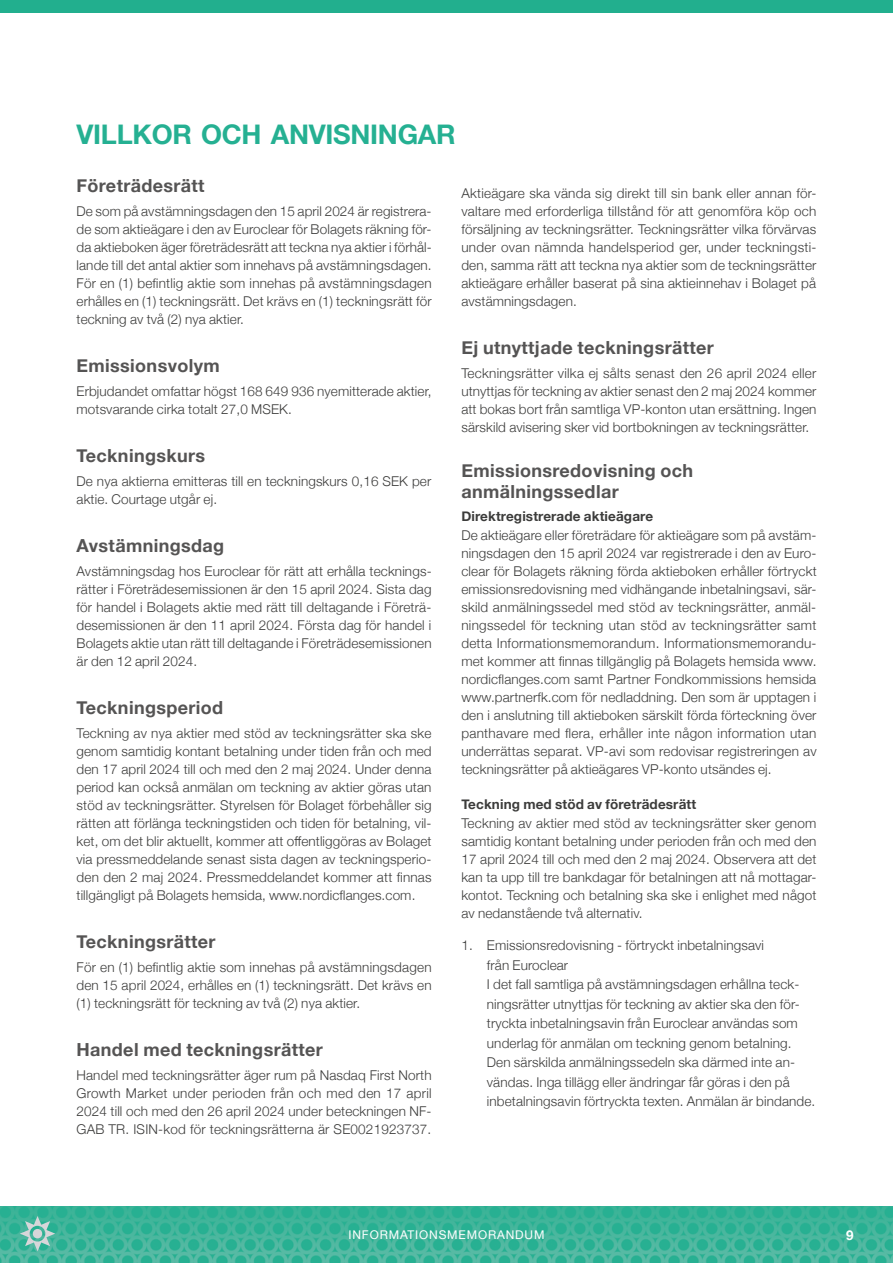
<style>
.page{position:relative;width:893px;height:1263px;background:#fff}
.page>*{position:absolute;margin:0;border:0;box-sizing:border-box;transform-origin:0 0}
.t1{font:700 27px "Helvetica Neue";letter-spacing:-.01em;color:#25b092}
.t2{font:700 18px/21px "Helvetica Neue";letter-spacing:.02em;color:#555454}
.t3{font:300 13.5px/18px "Helvetica Neue";letter-spacing:.01em;color:#3c3c3b;text-align:justify}
.t4{font:700 13.5px "Helvetica Neue";letter-spacing:.01em;color:#3c3c3b}
.t5{font:700 13.5px "Helvetica Neue";color:#fff}
.t6{font:12px "Helvetica Neue";letter-spacing:.07em;color:#fff}
</style>
<div class="page">
<img style="left:0;top:1206px;width:893px;height:57px">
<div style="left:0;top:0;width:893px;height:13px;background:#22af8e"></div>
<svg style="left:20px;top:1216px;width:35px;height:35px"></svg>
<div style="left:33px;top:1229px;width:9px;height:9px;background:#d7d6d9;border-radius:50%"></div>
<h1 class="t1" style="left:77px;top:113px;width:381px">VILLKOR OCH ANVISNINGAR</h1>
<h2 class="t2" style="left:77px;top:176px;width:130px">Företrädesrätt</h2>
<p class="t3" style="left:77px;top:201px;width:357px">De som på avstämningsdagen den 15 april 2024 är registrera&shy;de som aktieägare i den av Euroclear för Bolagets räkning för&shy;da aktieboken äger företrädesrätt att teckna nya aktier i förhål&shy;lande till det antal aktier som innehavs på avstämningsdagen.<br>För en (1) befintlig aktie som innehas på avstämningsdagen erhålles en (1) teckningsrätt. Det krävs en (1) teckningsrätt för teckning av två (2) nya aktier.</p>
<h2 class="t2" style="left:77px;top:356px;width:145px">Emissionsvolym</h2>
<p class="t3" style="left:77px;top:381px;width:357px">Erbjudandet omfattar högst 168 649 936 nyemitterade aktier, motsvarande cirka totalt 27,0 MSEK.</p>
<h2 class="t2" style="left:77px;top:446px;width:130px">Teckningskurs</h2>
<p class="t3" style="left:77px;top:471px;width:356px">De nya aktierna emitteras till en teckningskurs 0,16 SEK per aktie. Courtage utgår ej.</p>
<h2 class="t2" style="left:77px;top:536px;width:149px">Avstämningsdag</h2>
<p class="t3" style="left:77px;top:561px;width:357px">Avstämningsdag hos Euroclear för rätt att erhålla tecknings&shy;rätter i Företrädesemissionen är den 15 april 2024. Sista dag för handel i Bolagets aktie med rätt till deltagande i Företrä&shy;desemissionen är den 11 april 2024. Första dag för handel i Bolagets aktie utan rätt till deltagande i Företrädesemissionen är den 12 april 2024.</p>
<h2 class="t2" style="left:77px;top:698px;width:148px">Teckningsperiod</h2>
<p class="t3" style="left:77px;top:723px;width:357px">Teckning av nya aktier med stöd av teckningsrätter ska ske genom samtidig kontant betalning under tiden från och med den 17 april 2024 till och med den 2 maj 2024. Under denna period kan också anmälan om teckning av aktier göras utan stöd av teckningsrätter. Styrelsen för Bolaget förbehåller sig rätten att förlänga teckningstiden och tiden för betalning, vil&shy;ket, om det blir aktuellt, kommer att offentliggöras av Bolaget via pressmeddelande senast sista dagen av teckningsperio&shy;den den 2 maj 2024. Pressmeddelandet kommer att finnas tillgängligt på Bolagets hemsida, www.nordicflanges.com.</p>
<h2 class="t2" style="left:77px;top:932px;width:141px">Teckningsrätter</h2>
<p class="t3" style="left:77px;top:957px;width:357px">För en (1) befintlig aktie som innehas på avstämningsdagen den 15 april 2024, erhålles en (1) teckningsrätt. Det krävs en (1) teckningsrätt för teckning av två (2) nya aktier.</p>
<h2 class="t2" style="left:77px;top:1040px;width:248px">Handel med teckningsrätter</h2>
<p class="t3" style="left:77px;top:1065px;width:357px">Handel med teckningsrätter äger rum på Nasdaq First North Growth Market under perioden från och med den 17 april 2024 till och med den 26 april 2024 under beteckningen NF-GAB TR. ISIN-kod för teckningsrätterna är SE0021923737.</p>
<p class="t3" style="left:461px;top:183px;width:357px">Aktieägare ska vända sig direkt till sin bank eller annan för&shy;valtare med erforderliga tillstånd för att genomföra köp och försäljning av teckningsrätter. Teckningsrätter vilka förvärvas under ovan nämnda handelsperiod ger, under teckningsti&shy;den, samma rätt att teckna nya aktier som de teckningsrätter aktieägare erhåller baserat på sina aktieinnehav i Bolaget på avstämningsdagen.</p>
<h2 class="t2" style="left:461px;top:338px;width:254px">Ej utnyttjade teckningsrätter</h2>
<p class="t3" style="left:461px;top:363px;width:357px">Teckningsrätter vilka ej sålts senast den 26 april 2024 eller utnyttjas för teckning av aktier senast den 2 maj 2024 kommer att bokas bort från samtliga VP-konton utan ersättning. Ingen särskild avisering sker vid bortbokningen av teckningsrätter.</p>
<h2 class="t2" style="left:461px;top:461px;width:233px">Emissionsredovisning och anmälningssedlar</h2>
<p class="t4" style="left:461px;top:505px;width:193px">Direktregistrerade aktieägare</p>
<p class="t3" style="left:461px;top:525px;width:357px">De aktieägare eller företrädare för aktieägare som på avstäm&shy;ningsdagen den 15 april 2024 var registrerade i den av Euro&shy;clear för Bolagets räkning förda aktieboken erhåller förtryckt emissionsredovisning med vidhängande inbetalningsavi, sär&shy;skild anmälningssedel med stöd av teckningsrätter, anmäl&shy;ningssedel för teckning utan stöd av teckningsrätter samt detta Informationsmemorandum. Informationsmemorandu&shy;met kommer att finnas tillgänglig på Bolagets hemsida www. nordicflanges.com samt Partner Fondkommissions hemsida www.partnerfk.com för nedladdning. Den som är upptagen i den i anslutning till aktieboken särskilt förda förteckning över panthavare med flera, erhåller inte någon information utan underrättas separat. VP-avi som redovisar registreringen av teckningsrätter på aktieägares VP-konto utsändes ej.</p>
<p class="t4" style="left:461px;top:793px;width:236px">Teckning med stöd av företrädesrätt</p>
<p class="t3" style="left:461px;top:813px;width:357px">Teckning av aktier med stöd av teckningsrätter sker genom samtidig kontant betalning under perioden från och med den 17 april 2024 till och med den 2 maj 2024. Observera att det kan ta upp till tre bankdagar för betalningen att nå mottagar&shy;kontot. Teckning och betalning ska ske i enlighet med något av nedanstående två alternativ.</p>
<p class="t3" style="left:487px;top:935px;width:330px;line-height:19.5px;text-align:left;text-indent:-26px">1. Emissionsredovisning - förtryckt inbetalningsavi<br>från Euroclear<br>I det fall samtliga på avstämningsdagen erhållna teck&shy;ningsrätter utnyttjas för teckning av aktier ska den för&shy;tryckta inbetalningsavin från Euroclear användas som underlag för anmälan om teckning genom betalning.<br>Den särskilda anmälningssedeln ska därmed inte an&shy;vändas. Inga tillägg eller ändringar får göras i den på inbetalningsavin förtryckta texten. Anmälan är bindande.</p>
<p class="t6" style="left:349px;top:1226px;width:197px">INFORMATIONSMEMORANDUM</p>
<p class="t5" style="left:846px;top:1225px;width:9px">9</p>
</div>
